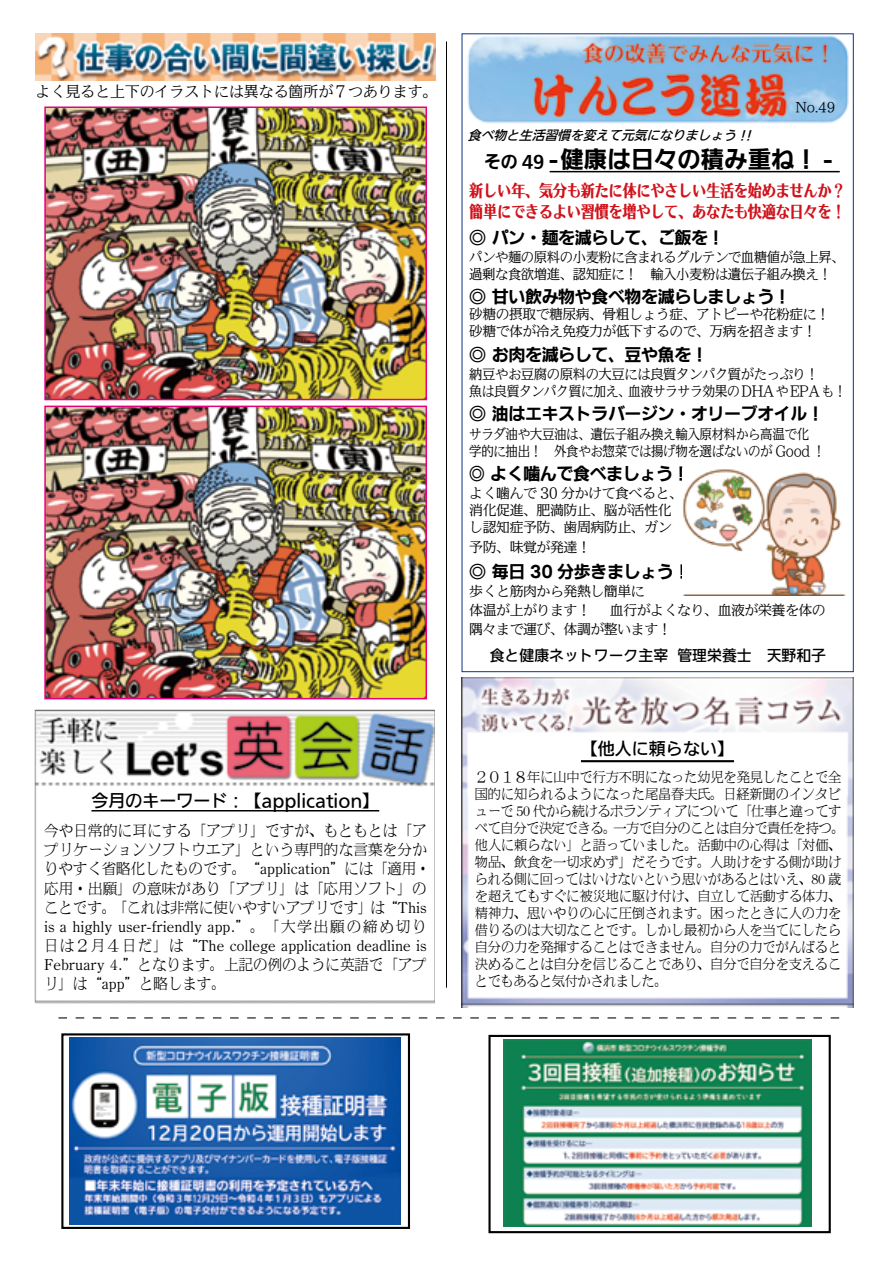
<style>
.page{position:relative;width:893px;height:1263px;background:#fff}
.page>*{position:absolute;margin:0;border:0;box-sizing:border-box;transform-origin:0 0}
.t1{font:700 23.4px "Iwa UD Go Dsp Pro";color:#000}
.t2{font:700 16.95px "Iwa N Go Pro";letter-spacing:-.025em;color:#000}
.t3{font:800 16.95px/21.3px "Iwa Min Go Pro";letter-spacing:-.025em;color:#d0121b;scale:.84 1}
.t4{font:500 16.95px "Iwa UD Go Dsp Pro";color:#000}
.t5{font:700 16.95px "Iwa N Go Pro";letter-spacing:-.025em;color:#000;scale:.92 1}
.t6{font:500 16.95px "Iwa UD Go Hon Pro";color:#000}
.t7{font:100 14.85px "Iwa UD Min Pro";color:#000}
.t8{font:500 14.85px "Iwa UD Go Hon Pro";color:#000}
.t9{font:100 14.4px/19.2px "Iwa M News Pro";color:#000}
.t10{font:100 13.8px/17px "SUD Min IWA";letter-spacing:-.025em;color:#000}
.t11{font:100 13.8px/17px "SUD Min IWA";letter-spacing:-.025em;color:#000;scale:.96 1}
.t12{font:100 13.8px/17px "SUD Min IWA";letter-spacing:-.025em;color:#000;scale:.9 1}
.t13{font:100 13.35px/17px "Iwa M News Pro";letter-spacing:-.005em;color:#000}
.t14{font:italic 500 12.75px "Iwa UD Go Hon Pro";color:#000}
.t15{font:100 12.75px "Iwa UD Min Pro";color:#000}
.s1{font-size:16.95px}
.s2{font-size:25.5px}
</style>
<div class="page">
<img style="left:467px;top:36px;width:382px;height:87px">
<img style="left:462px;top:678px;width:391px;height:329px">
<svg style="left:58px;top:1017px;width:781px;height:1px"></svg>
<img style="left:36px;top:34px;width:399px;height:47px">
<hr style="left:446px;top:41px;width:1px;height:947px;background:#000">
<img style="left:47px;top:109px;width:377px;height:288px">
<div style="left:44px;top:106px;width:383px;height:294px;border:2px solid #e4007f"></div>
<img style="left:46px;top:408px;width:379px;height:289px">
<div style="left:44px;top:406px;width:383px;height:293px;border:1px solid #e4007f"></div>
<img style="left:36px;top:711px;width:398px;height:292px">
<div style="left:34px;top:709px;width:402px;height:296px;border:1px solid #fff"></div>
<hr style="left:91px;top:810px;width:288px;height:1px;background:#000">
<hr style="left:581px;top:760px;width:153px;height:2px;background:#000">
<div style="left:488px;top:1035px;width:343px;height:198px;border:2px solid #000"></div>
<div style="left:61px;top:1033px;width:349px;height:196px;border:2px solid #000"></div>
<hr style="left:550px;top:171px;width:290px;height:1px;background:#000">
<img style="left:683px;top:469px;width:163px;height:126px">
<img style="left:69px;top:1038px;width:332px;height:187px">
<img style="left:503px;top:1040px;width:309px;height:187px">
<p class="t7" style="left:36px;top:80px;width:403px">よく見ると上下のイラストには異なる箇所が７つあります。</p>
<p class="t4" style="left:91px;top:787px;width:289px">今月のキーワード：【application】</p>
<p class="t9" style="left:44px;top:821px;width:388px">今や日常的に耳にする「アプリ」ですが、もともとは「アプリケーションソフトウエア」という専門的な言葉を分かりやすく省略化したものです。“application”には「適用・応用・出願」の意味があり「アプリ」は「応用ソフト」のことです。「これは非常に使いやすいアプリです」は“This is a highly user-friendly app.”。「大学出願の締め切り日は２月４日だ」は“The college application deadline is February 4.”となります。上記の例のように英語で「アプリ」は“app”と略します。</p>
<p class="t15" style="left:795px;top:97px;width:41px">No.49</p>
<p class="t14" style="left:468px;top:126px;width:290px">食べ物と生活習慣を変えて元気になりましょう !!</p>
<h1 class="t1" style="left:484px;top:142px;width:350px"><span class="s1">その 49</span> <span class="s2">-</span>健康は日々の積み重ね！ <span class="s2">-</span></h1>
<p class="t3" style="left:469px;top:181px;width:450px">新しい年、気分も新たに体にやさしい生活を始めませんか？簡単にできるよい習慣を増やして、あなたも快適な日々を！</p>
<p class="t2" style="left:469px;top:225px;width:257px">◎ パン・麺を減らして、ご飯を！</p>
<p class="t11" style="left:469px;top:250px;width:393px">パンや麺の原料の小麦粉に含まれるグルテンで血糖値が急上昇、過剰な食欲増進、認知症に！　輸入小麦粉は遺伝子組み換え！</p>
<p class="t2" style="left:469px;top:284px;width:353px">◎ 甘い飲み物や食べ物を減らしましょう！　　</p>
<p class="t10" style="left:469px;top:307px;width:362px">砂糖の摂取で糖尿病、骨粗しょう症、アトピーや花粉症に！砂糖で体が冷え免疫力が低下するので、万病を招きます！</p>
<p class="t2" style="left:469px;top:342px;width:240px">◎ お肉を減らして、豆や魚を！</p>
<p class="t11" style="left:469px;top:367px;width:395px">納豆やお豆腐の原料の大豆には良質タンパク質がたっぷり！　魚は良質タンパク質に加え、血液サラサラ効果のDHAやEPAも！</p>
<p class="t2" style="left:469px;top:401px;width:356px">◎ 油はエキストラバージン・オリーブオイル！</p>
<p class="t12" style="left:469px;top:426px;width:397px">サラダ油や大豆油は、遺伝子組み換え輸入原材料から高温で化<br>学的に抽出！　外食やお惣菜では揚げ物を選ばないのが Good ！</p>
<p class="t5" style="left:469px;top:461px;width:241px">◎ よく噛んで食べましょう！</p>
<p class="t10" style="left:469px;top:486px;width:215px">よく噛んで 30 分かけて食べると、消化促進、肥満防止、脳が活性化し認知症予防、歯周病防止、ガン</p>
<p class="t10" style="left:469px;top:540px;width:123px">予防、味覚が発達！</p>
<p class="t2" style="left:469px;top:559px;width:223px">◎ 毎日 30 分歩きましょう！</p>
<p class="t10" style="left:469px;top:582px;width:177px;line-height:19.2px">歩くと筋肉から発熱し簡単に体温が上がります！</p>
<p class="t10" style="left:469px;top:602px;width:358px;line-height:19.2px;text-indent:141px">血行がよくなり、血液が栄養を体の隅々まで運び、体調が整います！</p>
<p class="t8" style="left:490px;top:644px;width:338px">食と健康ネットワーク主宰 管理栄養士　天野和子</p>
<p class="t6" style="left:581px;top:736px;width:155px">【他人に頼らない】</p>
<p class="t13" style="left:475px;top:768px;width:371px">２０１８年に山中で行方不明になった幼児を発見したことで全国的に知られるようになった尾畠春夫氏。日経新聞のインタビューで 50 代から続けるボランティアについて「仕事と違ってすべて自分で決定できる。一方で自分のことは自分で責任を持つ。他人に頼らない」と語っていました。活動中の心得は「対価、物品、飲食を一切求めず」だそうです。人助けをする側が助けられる側に回ってはいけないという思いがあるとはいえ、80 歳を超えてもすぐに被災地に駆け付け、自立して活動する体力、精神力、思いやりの心に圧倒されます。困ったときに人の力を借りるのは大切なことです。しかし最初から人を当てにしたら自分の力を発揮することはできません。自分の力でがんばると決めることは自分を信じることであり、自分で自分を支えることでもあると気付かされました。</p>
</div>
